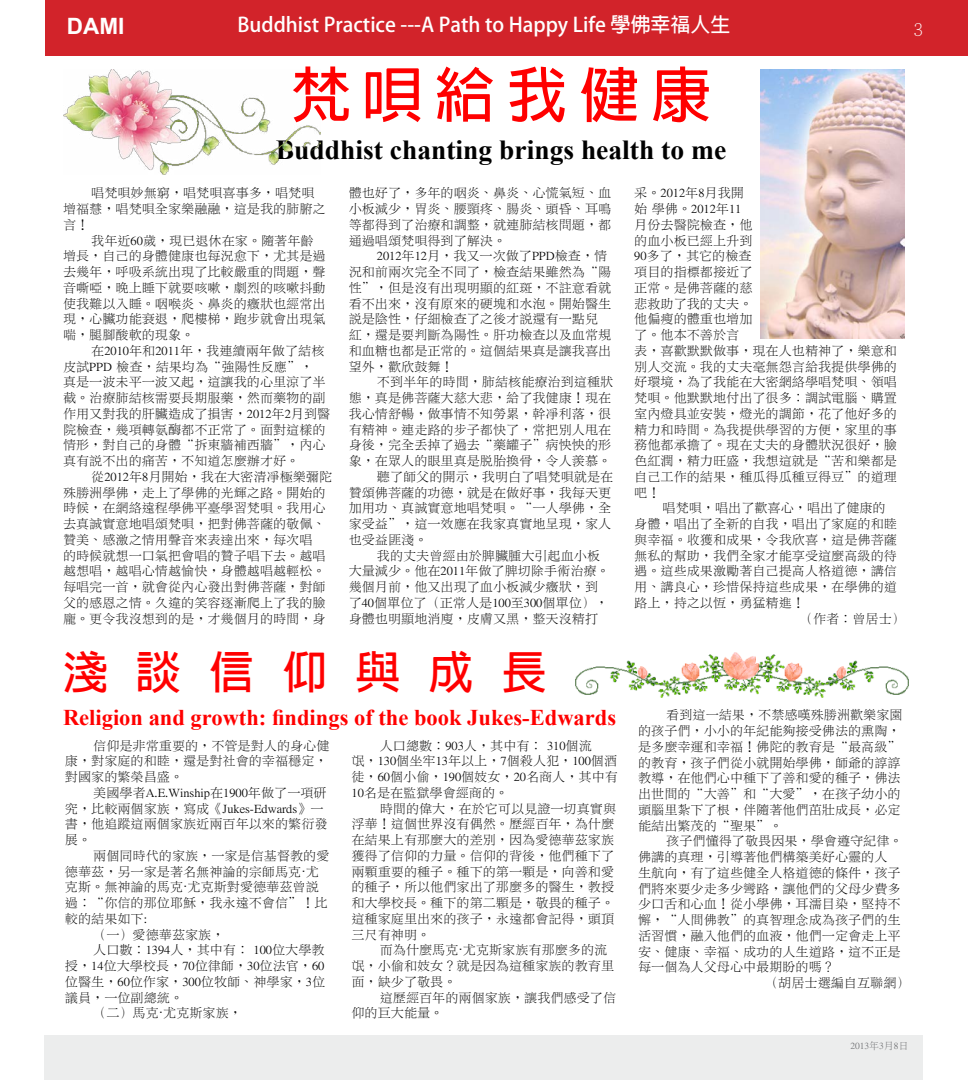
<style>
.page{position:relative;width:968px;height:1080px;background:#fff}
.page>*{position:absolute;margin:0;border:0;box-sizing:border-box;transform-origin:0 0}
.t1{font:700 60px "Adobe Fan Heiti Std";letter-spacing:.2em;color:#f00}
.t2{font:700 45px "Adobe Fan Heiti Std";color:#f00}
.t3{font:700 27.5px "Times New Roman";color:#000}
.t4{font:700 22.5px "Times New Roman";color:#f00}
.t5{font:700 22.5px "Arial";color:#fff}
.t6{font:700 20px "Adobe Fan Heiti Std";color:#fff}
.t7{font:300 17.5px "Adobe Ming Std";color:#fff}
.t8{font:300 13.12px/15.8px "Li Sung";color:#000}
.t9{font:300 10px "Li Sung";letter-spacing:-.005em;color:#6d6e71}
.s1{font-family:"Li Song Pro";font-weight:400}
.s2{font-family:"Arial";font-weight:400}
</style>
<div class="page">
<div style="left:45px;top:0;width:923px;height:56px;background:#d2232a"></div>
<div style="left:44px;top:1035px;width:878px;height:45px;background:#eceded"></div>
<img style="left:760px;top:69px;width:144px;height:270px">
<img style="left:63px;top:70px;width:257px;height:104px">
<img style="left:575px;top:652px;width:333px;height:46px">
<h3 class="t6" style="left:237px;top:12px;width:494px">Buddhist Practice ---A Path to Happy Life 學佛幸福人生</h3>
<h3 class="t5" style="left:67px;top:12px;width:59px">DAMI</h3>
<h3 class="t7" style="left:914px;top:20px;width:10px">3</h3>
<h1 class="t1" style="left:291px;top:59px;width:421px">梵唄給我健康</h1>
<h3 class="t3" style="left:276px;top:131px;width:452px">Buddhist chanting brings health to me</h3>
<p class="t8" style="left:63px;top:185px;width:264px;text-indent:28px">唱梵唄妙無窮，唱梵唄喜事多，唱梵唄增福慧，唱梵唄全家樂融融，這是我的肺腑之言！</p>
<p class="t8" style="left:63px;top:232px;width:264px;text-indent:28px">我年近60歲，現已退休在家。隨著年齡增長，自己的身體健康也每況愈下，尤其是過去幾年，呼吸系統出現了比較嚴重的問題，聲音嘶啞，晚上睡下就要咳嗽，劇烈的咳嗽抖動使我難以入睡。咽喉炎、鼻炎的癥狀也經常出現，心臟功能衰退，爬樓梯，跑步就會出現氣喘，腿腳酸軟的現象。</p>
<p class="t8" style="left:63px;top:343px;width:269px;text-indent:28px">在2010年和2011年，我連續兩年做了結核皮試PPD 檢查，結果均為“強陽性反應”，<br>真是一波未平一波又起，這讓我的心里涼了半截。治療肺結核需要長期服藥，然而藥物的副作用又對我的肝臟造成了損害，2012年2月到醫院檢查，幾項轉氨<span class="s1">酶</span>都不正常了。面對這樣的情形，對自己的身體“拆東牆補西牆”，內心真有說不出的痛苦，不知道怎麼辦才好。</p>
<p class="t8" style="left:63px;top:469px;width:271px;text-indent:28px">從2012年8月開始，我在大密清凈極樂彌陀殊勝洲學佛，走上了學佛的光輝之路。開始的時候，在網絡遠程學佛平臺學習梵唄。我用心去真誠實意地唱頌梵唄，把對佛菩薩的敬佩、贊美、感激之情用聲音來表達出來，每次唱<br>的時候就想一口氣把會唱的贊子唱下去。越唱越想唱，越唱心情越愉快，身體越唱越輕松。每唱完一首，就會從內心發出對佛菩薩，對師父的感恩之情。久違的笑容逐漸爬上了我的臉龐。更令我沒想到的是，才幾個月的時間，身</p>
<p class="t8" style="left:348px;top:185px;width:264px;text-align:justify">體也好了，多年的咽炎、鼻炎、心慌氣短、血小板減少，胃炎、腰頸疼、腸炎、頭昏、耳鳴等都得到了治療和調整，就連肺結核問題，都通過唱頌梵唄得到了解決。</p>
<p class="t8" style="left:348px;top:248px;width:264px;text-indent:28px">2012年12月，我又一次做了PPD檢查，情況和前兩次完全不同了，檢查結果雖然為“陽性”，但是沒有出現明顯的紅斑，不註意看就看不出來，沒有原來的硬塊和水泡。開始醫生說是陰性，仔細檢查了之後才說還有一點兒紅，還是要判斷為陽性。肝功檢查以及血常規和血糖也都是正常的。這個結果真是讓我喜出望外，歡欣鼓舞！</p>
<p class="t8" style="left:377px;top:374px;width:238px">不到半年的時間，肺結核能療治到這種狀</p>
<p class="t8" style="left:348px;top:390px;width:264px">態，真是佛菩薩大慈大悲，給了我健康！現在</p>
<p class="t8" style="left:348px;top:406px;width:264px">我心情舒暢，做事情不知勞累，幹凈利落，很</p>
<p class="t8" style="left:348px;top:421px;width:264px">有精神。連走路的步子都快了，常把別人甩在</p>
<p class="t8" style="left:348px;top:437px;width:264px">身後，完全丟掉了過去“藥罐子”病怏怏的形</p>
<p class="t8" style="left:348px;top:453px;width:264px">象，在眾人的眼里真是脫胎換骨，令人羨慕。</p>
<p class="t8" style="left:377px;top:469px;width:238px">聽了師父的開示，我明白了唱梵唄就是在</p>
<p class="t8" style="left:348px;top:484px;width:264px">贊頌佛菩薩的功德，就是在做好事，我每天更</p>
<p class="t8" style="left:348px;top:500px;width:264px">加用功、真誠實意地唱梵唄。“一人學佛，全</p>
<p class="t8" style="left:348px;top:516px;width:264px">家受益”，這一效應在我家真實地呈現，家人</p>
<p class="t8" style="left:348px;top:532px;width:80px">也受益匪淺。</p>
<p class="t8" style="left:377px;top:547px;width:225px">我的丈夫曾經由於脾臟腫大引起血小板</p>
<p class="t8" style="left:348px;top:563px;width:262px">大量減少。他在2011年做了脾切除手術治療。</p>
<p class="t8" style="left:348px;top:579px;width:251px">幾個月前，他又出現了血小板減少癥狀，到</p>
<p class="t8" style="left:348px;top:595px;width:261px">了40個單位了（正常人是100至300個單位），</p>
<p class="t8" style="left:348px;top:610px;width:251px">身體也明顯地消廋，皮膚又黑，整天沒精打</p>
<p class="t8" style="left:634px;top:185px;width:264px">采。2012年8月我開<br>始 學佛。2012年11<br>月份去醫院檢查，他<br>的血小板已經上升到<br>90多了，其它的檢查<br>項目的指標都接近了<br>正常。是佛菩薩的慈<br>悲救助了我的丈夫。<br>他偏瘦的體重也增加<br>了。他本不善於言<br>表，喜歡默默做事，現在人也精神了，樂意和別人交流。我的丈夫毫無怨言給我提供學佛的好環境，為了我能在大密網絡學唱梵唄、領唱梵唄。他默默地付出了很多：調試電腦、購置室內燈具並安裝，燈光的調節，花了他好多的精力和時間。為我提供學習的方便，家里的事務他都承擔了。現在丈夫的身體狀況很好，臉色紅潤，精力旺盛，我想這就是“苦和樂都是自己工作的結果，種瓜得瓜種豆得豆”的道理吧！</p>
<p class="t8" style="left:662px;top:500px;width:225px">唱梵唄，唱出了歡喜心，唱出了健康的</p>
<p class="t8" style="left:634px;top:516px;width:264px">身體，唱出了全新的自我，唱出了家庭的和睦</p>
<p class="t8" style="left:634px;top:532px;width:264px">與幸福。收獲和成果，令我欣喜，這是佛菩薩</p>
<p class="t8" style="left:634px;top:547px;width:264px">無私的幫助，我們全家才能享受這麼高級的待</p>
<p class="t8" style="left:634px;top:563px;width:264px">遇。這些成果激勵著自己提高人格道德，講信</p>
<p class="t8" style="left:634px;top:579px;width:264px">用、講良心，珍惜保持這些成果，在學佛的道</p>
<p class="t8" style="left:634px;top:595px;width:172px">路上，持之以恆，勇猛精進！</p>
<p class="t8" style="left:799px;top:610px;width:106px">（作者：曾居士）</p>
<h2 class="t2" style="left:63px;top:645px;width:485px">淺 談 信 仰 與 成 長</h2>
<h3 class="t4" style="left:63px;top:702px;width:554px">Religion and growth: findings of the book Jukes-Edwards</h3>
<p class="t8" style="left:65px;top:737px;width:266px;text-indent:28px">信仰是非常重要的，不管是對人的身心健康，對家庭的和睦，還是對社會的幸福穩定，對國家的繁榮昌盛。</p>
<p class="t8" style="left:65px;top:784px;width:264px;text-indent:28px">美國學者A.E.Winship在1900年做了一項研究，比較兩個家族，寫成《Jukes-Edwards》一書，他追蹤這兩個家族近兩百年以來的繁衍發展。</p>
<p class="t8" style="left:93px;top:847px;width:238px">兩個同時代的家族，一家是信基督教的愛</p>
<p class="t8" style="left:65px;top:863px;width:255px">德華茲，另一家是著名無神論的宗師馬克<span class="s2">·</span>尤</p>
<p class="t8" style="left:65px;top:879px;width:255px">克斯。無神論的馬克<span class="s2">·</span>尤克斯對愛德華茲曾說</p>
<p class="t8" style="left:65px;top:895px;width:264px">過：“你信的那位耶穌，我永遠不會信”！比</p>
<p class="t8" style="left:65px;top:910px;width:84px">較的結果如下:</p>
<p class="t8" style="left:93px;top:926px;width:133px">（一）愛德華茲家族，</p>
<p class="t8" style="left:93px;top:942px;width:233px">人口數：1394人，其中有： 100位大學教</p>
<p class="t8" style="left:65px;top:958px;width:261px">授，14位大學校長，70位律師，30位法官，60</p>
<p class="t8" style="left:65px;top:973px;width:262px">位醫生，60位作家，300位牧師、神學家，3位</p>
<p class="t8" style="left:65px;top:989px;width:120px">議員，一位副總統。</p>
<p class="t8" style="left:93px;top:1005px;width:150px">（二）馬克<span class="s2">·</span>尤克斯家族，</p>
<p class="t8" style="left:351px;top:737px;width:268px;text-indent:28px">人口總數：903人，其中有： 310個流<br>氓，130個坐牢13年以上，7個殺人犯，100個酒徒，60個小偷，190個妓女，20名商人，其中有<br>10名是在監獄學會經商的。</p>
<p class="t8" style="left:351px;top:800px;width:266px;text-indent:28px">時間的偉大，在於它可以見證一切真實與浮華！這個世界沒有偶然。歷經百年，為什麼在結果上有那麼大的差別，因為愛德華茲家族獲得了信仰的力量。信仰的背後，他們種下了兩顆重要的種子。種下的第一顆是，向善和愛的種子，所以他們家出了那麼多的醫生，教授和大學校長。種下的第二顆是，敬畏的種子。這種家庭里出來的孩子，永遠都會記得，頭頂三尺有神明。</p>
<p class="t8" style="left:351px;top:942px;width:264px;text-indent:28px">而為什麼馬克<span class="s2">·</span>尤克斯家族有那麼多的流氓，小偷和妓女？就是因為這種家族的教育里面，缺少了敬畏。</p>
<p class="t8" style="left:351px;top:989px;width:266px;text-indent:28px">這歷經百年的兩個家族，讓我們感受了信仰的巨大能量。</p>
<p class="t8" style="left:638px;top:707px;width:266px;text-indent:28px">看到這一結果，不禁感嘆殊勝洲歡樂家園的孩子們，小小的年紀能夠接受佛法的熏陶，是多麼幸運和幸福！佛陀的教育是“最高級”的教育，孩子們從小就開始學佛，師爺的諄諄教導，在他們心中種下了善和愛的種子，佛法出世間的“大善”和“大愛”，在孩子幼小的頭腦里紮下了根，伴隨著他們茁壯成長，必定能結出繁茂的“聖果”。</p>
<p class="t8" style="left:666px;top:833px;width:238px">孩子們懂得了敬畏因果，學會遵守紀律。</p>
<p class="t8" style="left:638px;top:849px;width:251px">佛講的真理，引導著他們構築美好心靈的人</p>
<p class="t8" style="left:638px;top:865px;width:264px">生航向，有了這些健全人格道德的條件，孩子</p>
<p class="t8" style="left:638px;top:880px;width:264px">們將來要少走多少彎路，讓他們的父母少費多</p>
<p class="t8" style="left:638px;top:896px;width:264px">少口舌和心血！從小學佛，耳濡目染，堅持不</p>
<p class="t8" style="left:638px;top:912px;width:264px">懈，“人間佛教”的真智理念成為孩子們的生</p>
<p class="t8" style="left:638px;top:928px;width:264px">活習慣，融入他們的血液，他們一定會走上平</p>
<p class="t8" style="left:638px;top:943px;width:264px">安、健康、幸福、成功的人生道路，這不正是</p>
<p class="t8" style="left:638px;top:959px;width:198px">每一個為人父母心中最期盼的嗎？</p>
<p class="t8" style="left:765px;top:975px;width:146px">（胡居士選編自互聯網）</p>
<p class="t9" style="left:850px;top:1040px;width:59px">2013年3月8日</p>
</div>
